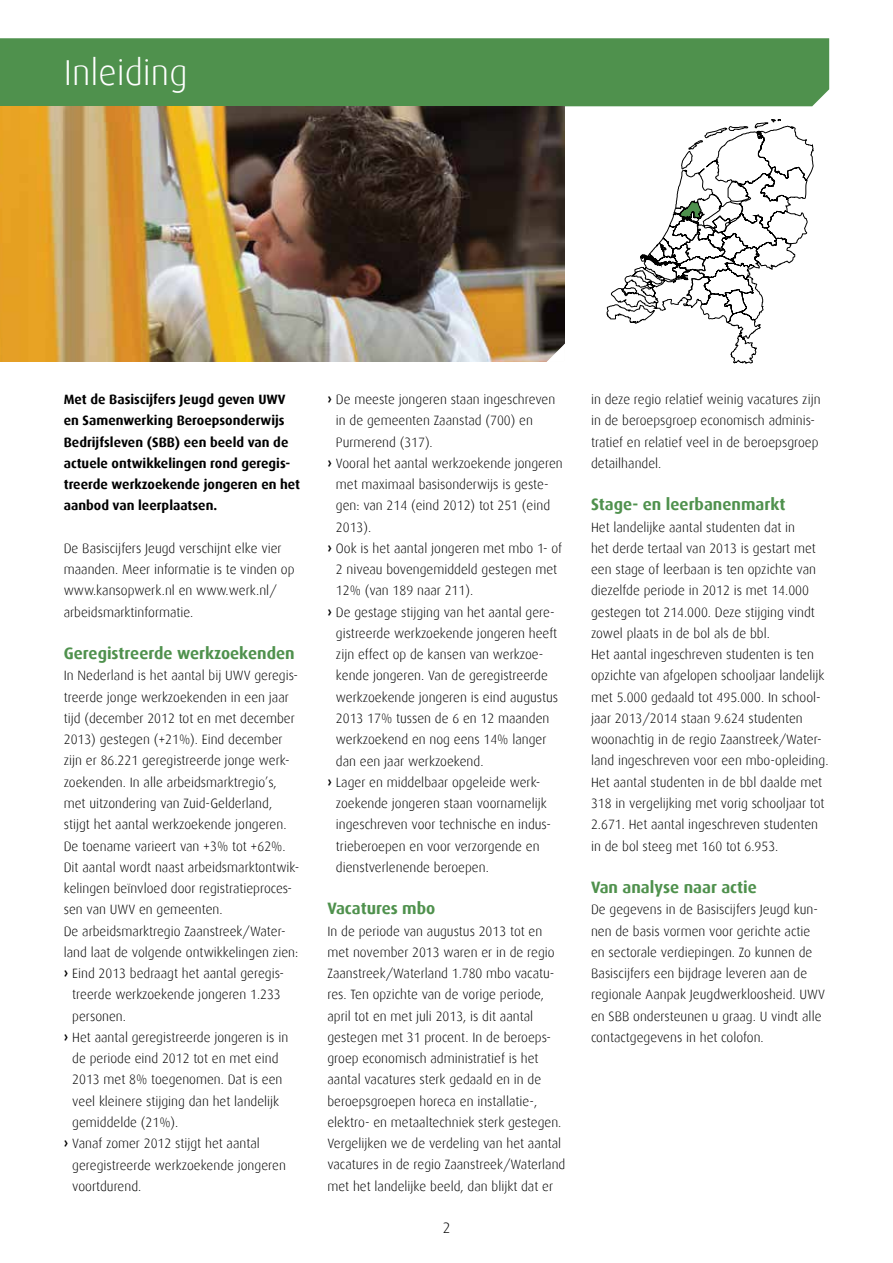
<style>
.page{position:relative;width:893px;height:1263px;background:#fff}
.page>*{position:absolute;margin:0;border:0;box-sizing:border-box;transform-origin:0 0}
.t1{font:300 36px "Dax";color:#fff}
.t2{font:700 16.5px "Dax";color:#4f914d}
.t3{font:300 15px "Dax";color:#000}
.t4{font:300 13.5px/21.3px "Dax";color:#000}
.t5{font:700 13.5px/21.3px "Dax";color:#000}
.s1{font-weight:700}
</style>
<div class="page">
<div style="left:0;top:38px;width:829px;height:68px;background:#4f914d"></div>
<img style="left:0;top:107px;width:565px;height:255px">
<svg style="left:546px;top:341px;width:19px;height:21px"></svg>
<svg style="left:607px;top:119px;width:206px;height:244px"></svg>
<h1 class="t1" style="left:64px;top:53px;width:125px">Inleiding</h1>
<p class="t5" style="left:64px;top:389px;width:238px">Met de Basiscijfers Jeugd geven UWV en Samenwerking Beroepsonderwijs Bedrijfsleven (SBB) een beeld van de actuele ontwikkelingen rond geregis&shy;treerde werkzoekende jongeren en het aanbod van leerplaatsen.</p>
<p class="t4" style="left:64px;top:538px;width:232px">De Basiscijfers Jeugd verschijnt elke vier maanden. Meer informatie is te vinden op www.kansopwerk.nl en www.werk.nl/ arbeidsmarktinformatie.</p>
<p class="t2" style="left:64px;top:644px;width:232px">Geregistreerde werkzoekenden</p>
<p class="t4" style="left:64px;top:665px;width:237px">In Nederland is het aantal bij UWV geregis&shy;treerde jonge werkzoekenden in een jaar tijd (december 2012 tot en met december 2013) gestegen (+21%). Eind december zijn er 86.221 geregistreerde jonge werk&shy;zoekenden. In alle arbeidsmarktregio’s, met uitzondering van Zuid-Gelderland, stijgt het aantal werkzoekende jongeren.<br>De toename varieert van +3% tot +62%.<br>Dit aantal wordt naast arbeidsmarktontwik&shy;kelingen beïnvloed door registratieproces&shy;sen van UWV en gemeenten.<br>De arbeidsmarktregio Zaanstreek/Water&shy;land laat de volgende ontwikkelingen zien: <span class="s1">›</span> Eind 2013 bedraagt het aantal geregis-</p>
<p class="t4" style="left:72px;top:984px;width:210px">treerde werkzoekende jongeren 1.233</p>
<p class="t4" style="left:72px;top:1005px;width:55px">personen.</p>
<p class="t4" style="left:64px;top:1027px;width:226px"><span class="s1">›</span> Het aantal geregistreerde jongeren is in</p>
<p class="t4" style="left:72px;top:1048px;width:208px">de periode eind 2012 tot en met eind</p>
<p class="t4" style="left:72px;top:1069px;width:212px">2013 met 8% toegenomen. Dat is een</p>
<p class="t4" style="left:72px;top:1090px;width:208px">veel kleinere stijging dan het landelijk</p>
<p class="t4" style="left:72px;top:1112px;width:108px">gemiddelde (21%).</p>
<p class="t4" style="left:64px;top:1133px;width:198px"><span class="s1">›</span> Vanaf zomer 2012 stijgt het aantal</p>
<p class="t4" style="left:72px;top:1154px;width:215px">geregistreerde werkzoekende jongeren</p>
<p class="t4" style="left:72px;top:1175px;width:71px">voortdurend.</p>
<p class="t4" style="left:327px;top:389px;width:229px"><span class="s1">›</span> De meeste jongeren staan ingeschreven</p>
<p class="t4" style="left:336px;top:410px;width:199px">in de gemeenten Zaanstad (700) en</p>
<p class="t4" style="left:336px;top:431px;width:98px">Purmerend (317).</p>
<p class="t4" style="left:327px;top:453px;width:237px"><span class="s1">›</span> Vooral het aantal werkzoekende jongeren</p>
<p class="t4" style="left:336px;top:474px;width:214px">met maximaal basisonderwijs is geste-</p>
<p class="t4" style="left:336px;top:495px;width:216px">gen: van 214 (eind 2012) tot 251 (eind</p>
<p class="t4" style="left:336px;top:516px;width:37px">2013).</p>
<p class="t4" style="left:327px;top:538px;width:236px"><span class="s1">›</span> Ook is het aantal jongeren met mbo 1- of</p>
<p class="t4" style="left:336px;top:559px;width:223px">2 niveau bovengemiddeld gestegen met</p>
<p class="t4" style="left:336px;top:580px;width:139px">12% (van 189 naar 211).</p>
<p class="t4" style="left:327px;top:601px;width:229px"><span class="s1">›</span> De gestage stijging van het aantal gere-</p>
<p class="t4" style="left:336px;top:623px;width:223px">gistreerde werkzoekende jongeren heeft</p>
<p class="t4" style="left:336px;top:644px;width:209px">zijn effect op de kansen van werkzoe-</p>
<p class="t4" style="left:336px;top:665px;width:213px">kende jongeren. Van de geregistreerde</p>
<p class="t4" style="left:336px;top:686px;width:224px">werkzoekende jongeren is eind augustus</p>
<p class="t4" style="left:336px;top:708px;width:215px">2013 17% tussen de 6 en 12 maanden</p>
<p class="t4" style="left:336px;top:729px;width:212px">werkzoekend en nog eens 14% langer</p>
<p class="t4" style="left:336px;top:750px;width:149px">dan een jaar werkzoekend.</p>
<p class="t4" style="left:327px;top:772px;width:215px"><span class="s1">›</span> Lager en middelbaar opgeleide werk-</p>
<p class="t4" style="left:336px;top:793px;width:212px">zoekende jongeren staan voornamelijk</p>
<p class="t4" style="left:336px;top:814px;width:216px">ingeschreven voor technische en indus-</p>
<p class="t4" style="left:336px;top:835px;width:205px">trieberoepen en voor verzorgende en</p>
<p class="t4" style="left:336px;top:857px;width:154px">dienstverlenende beroepen.</p>
<p class="t2" style="left:327px;top:899px;width:109px">Vacatures mbo</p>
<p class="t4" style="left:327px;top:920px;width:239px">In de periode van augustus 2013 tot en met november 2013 waren er in de regio Zaanstreek/Waterland 1.780 mbo vacatu&shy;res. Ten opzichte van de vorige periode, april tot en met juli 2013, is dit aantal gestegen met 31 procent. In de beroeps&shy;groep economisch administratief is het aantal vacatures sterk gedaald en in de beroepsgroepen horeca en installatie-, elektro- en metaaltechniek sterk gestegen.<br>Vergelijken we de verdeling van het aantal vacatures in de regio Zaanstreek/Waterland met het landelijke beeld, dan blijkt dat er</p>
<p class="t3" style="left:443px;top:1220px;width:9px">2</p>
<p class="t4" style="left:591px;top:389px;width:231px">in deze regio relatief weinig vacatures zijn in de beroepsgroep economisch adminis&shy;tratief en relatief veel in de beroepsgroep detailhandel.</p>
<p class="t2" style="left:591px;top:495px;width:196px">Stage- en leerbanenmarkt</p>
<p class="t4" style="left:591px;top:516px;width:239px">Het landelijke aantal studenten dat in<br>het derde tertaal van 2013 is gestart met een stage of leerbaan is ten opzichte van diezelfde periode in 2012 is met 14.000 gestegen tot 214.000. Deze stijging vindt zowel plaats in de bol als de bbl.<br>Het aantal ingeschreven studenten is ten opzichte van afgelopen schooljaar landelijk met 5.000 gedaald tot 495.000. In school&shy;jaar 2013/2014 staan 9.624 studenten woonachtig in de regio Zaanstreek/Water&shy;land ingeschreven voor een mbo-opleiding.<br>Het aantal studenten in de bbl daalde met 318 in vergelijking met vorig schooljaar tot 2.671. Het aantal ingeschreven studenten in de bol steeg met 160 tot 6.953.</p>
<p class="t2" style="left:591px;top:878px;width:167px">Van analyse naar actie</p>
<p class="t4" style="left:591px;top:899px;width:235px">De gegevens in de Basiscijfers Jeugd kun&shy;nen de basis vormen voor gerichte actie en sectorale verdiepingen. Zo kunnen de Basiscijfers een bijdrage leveren aan de regionale Aanpak Jeugdwerkloosheid. UWV en SBB ondersteunen u graag. U vindt alle contactgegevens in het colofon.</p>
</div>
